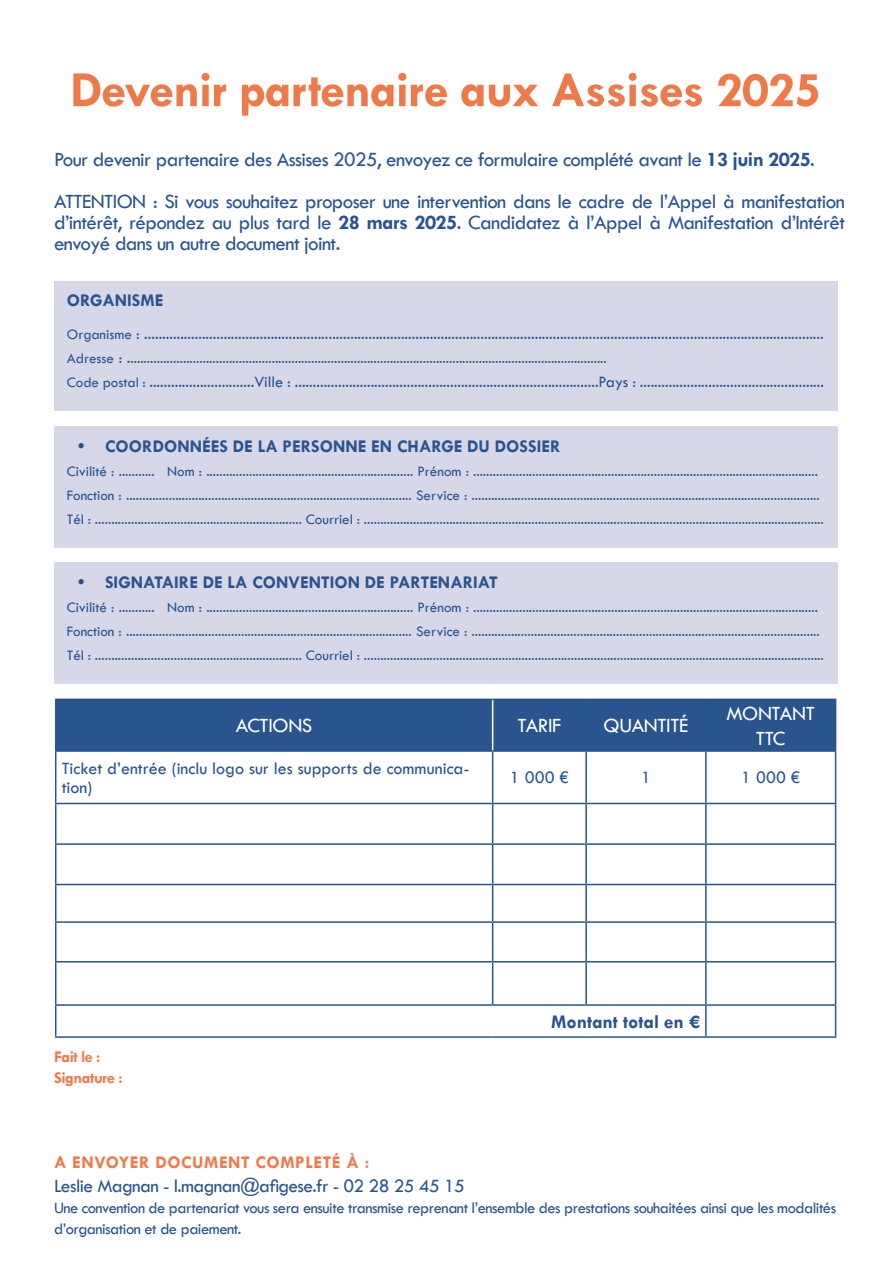
<style>
.page{position:relative;width:893px;height:1263px;background:#fff}
.page>*{position:absolute;margin:0;border:0;box-sizing:border-box;transform-origin:0 0}
.t1{font:700 51px "Tw Cen";letter-spacing:-.02em;color:#ef7949}
.t2{font:21px/42px "Tw Cen";letter-spacing:-.03em;color:#29548d}
.t3{font:21px/25.2px "Tw Cen";letter-spacing:-.02em;color:#fff;text-align:center}
.t4{font:19.5px "Tw Cen";letter-spacing:-.03em;color:#29548d}
.t5{font:700 19.5px "Tw Cen";color:#29548d}
.t6{font:700 18px "Tw Cen";color:#29548d}
.t7{font:18px/19.5px "Tw Cen";color:#29548d}
.t8{font:700 18px "Tw Cen";letter-spacing:.03em;color:#ef7949}
.t9{font:16.5px/21px "Tw Cen";letter-spacing:-.03em;color:#29548d}
.t10{font:16.5px "Tw Cen";color:#29548d}
.t11{font:700 16.5px/21px "Tw Cen";letter-spacing:-.03em;color:#ef7949}
.t12{font:15px/24px "Tw Cen";color:#29548d}
.s1{font-weight:700}
.s2{font-size:15px}
.s3{font-size:16.5px}
</style>
<div class="page">
<div style="left:56px;top:700px;width:779px;height:50px;background:#29548d"></div>
<svg style="left:56px;top:752px;width:779px;height:284px"></svg>
<hr style="left:492px;top:700px;width:1px;height:50px;background:#fff">
<hr style="left:55px;top:699px;width:438px;height:1px;background:#29548d">
<hr style="left:55px;top:700px;width:1px;height:50px;background:#29548d">
<hr style="left:493px;top:699px;width:93px;height:1px;background:#29548d">
<hr style="left:586px;top:699px;width:120px;height:1px;background:#29548d">
<hr style="left:706px;top:699px;width:130px;height:1px;background:#29548d">
<hr style="left:835px;top:700px;width:1px;height:50px;background:#29548d">
<hr style="left:55px;top:752px;width:1px;height:51px;background:#29548d">
<hr style="left:835px;top:752px;width:1px;height:51px;background:#29548d">
<hr style="left:55px;top:804px;width:1px;height:39px;background:#29548d">
<hr style="left:835px;top:804px;width:1px;height:39px;background:#29548d">
<hr style="left:55px;top:845px;width:1px;height:39px;background:#29548d">
<hr style="left:835px;top:845px;width:1px;height:39px;background:#29548d">
<hr style="left:55px;top:885px;width:1px;height:36px;background:#29548d">
<hr style="left:835px;top:885px;width:1px;height:36px;background:#29548d">
<hr style="left:55px;top:923px;width:1px;height:38px;background:#29548d">
<hr style="left:835px;top:923px;width:1px;height:38px;background:#29548d">
<hr style="left:55px;top:962px;width:1px;height:42px;background:#29548d">
<hr style="left:835px;top:962px;width:1px;height:42px;background:#29548d">
<hr style="left:55px;top:1006px;width:1px;height:30px;background:#29548d">
<hr style="left:835px;top:1006px;width:1px;height:30px;background:#29548d">
<hr style="left:55px;top:1036px;width:438px;height:2px;background:#29548d">
<hr style="left:493px;top:1036px;width:93px;height:2px;background:#29548d">
<hr style="left:586px;top:1036px;width:120px;height:2px;background:#29548d">
<hr style="left:706px;top:1036px;width:130px;height:2px;background:#29548d">
<hr style="left:585px;top:700px;width:2px;height:50px;background:#29548d">
<hr style="left:705px;top:700px;width:2px;height:50px;background:#29548d">
<hr style="left:55px;top:750px;width:438px;height:2px;background:#29548d">
<hr style="left:492px;top:752px;width:1px;height:51px;background:#29548d">
<hr style="left:493px;top:750px;width:93px;height:2px;background:#29548d">
<hr style="left:585px;top:752px;width:2px;height:51px;background:#29548d">
<hr style="left:586px;top:750px;width:120px;height:2px;background:#29548d">
<hr style="left:705px;top:752px;width:2px;height:51px;background:#29548d">
<hr style="left:706px;top:750px;width:130px;height:2px;background:#29548d">
<hr style="left:55px;top:803px;width:438px;height:1px;background:#29548d">
<hr style="left:55px;top:843px;width:438px;height:2px;background:#29548d">
<hr style="left:55px;top:884px;width:438px;height:1px;background:#29548d">
<hr style="left:55px;top:921px;width:438px;height:2px;background:#29548d">
<hr style="left:492px;top:804px;width:1px;height:39px;background:#29548d">
<hr style="left:492px;top:845px;width:1px;height:39px;background:#29548d">
<hr style="left:492px;top:885px;width:1px;height:36px;background:#29548d">
<hr style="left:492px;top:923px;width:1px;height:38px;background:#29548d">
<hr style="left:493px;top:803px;width:93px;height:1px;background:#29548d">
<hr style="left:493px;top:843px;width:93px;height:2px;background:#29548d">
<hr style="left:493px;top:884px;width:93px;height:1px;background:#29548d">
<hr style="left:493px;top:921px;width:93px;height:2px;background:#29548d">
<hr style="left:585px;top:804px;width:2px;height:39px;background:#29548d">
<hr style="left:585px;top:845px;width:2px;height:39px;background:#29548d">
<hr style="left:585px;top:885px;width:2px;height:36px;background:#29548d">
<hr style="left:585px;top:923px;width:2px;height:38px;background:#29548d">
<hr style="left:586px;top:803px;width:120px;height:1px;background:#29548d">
<hr style="left:586px;top:843px;width:120px;height:2px;background:#29548d">
<hr style="left:586px;top:884px;width:120px;height:1px;background:#29548d">
<hr style="left:586px;top:921px;width:120px;height:2px;background:#29548d">
<hr style="left:705px;top:804px;width:2px;height:39px;background:#29548d">
<hr style="left:705px;top:845px;width:2px;height:39px;background:#29548d">
<hr style="left:705px;top:885px;width:2px;height:36px;background:#29548d">
<hr style="left:705px;top:923px;width:2px;height:38px;background:#29548d">
<hr style="left:706px;top:803px;width:130px;height:1px;background:#29548d">
<hr style="left:706px;top:843px;width:130px;height:2px;background:#29548d">
<hr style="left:706px;top:884px;width:130px;height:1px;background:#29548d">
<hr style="left:706px;top:921px;width:130px;height:2px;background:#29548d">
<hr style="left:55px;top:961px;width:438px;height:1px;background:#29548d">
<hr style="left:492px;top:962px;width:1px;height:42px;background:#29548d">
<hr style="left:493px;top:961px;width:93px;height:1px;background:#29548d">
<hr style="left:585px;top:962px;width:2px;height:42px;background:#29548d">
<hr style="left:586px;top:961px;width:120px;height:1px;background:#29548d">
<hr style="left:705px;top:962px;width:2px;height:42px;background:#29548d">
<hr style="left:706px;top:961px;width:130px;height:1px;background:#29548d">
<hr style="left:55px;top:1004px;width:438px;height:2px;background:#29548d">
<hr style="left:493px;top:1004px;width:93px;height:2px;background:#29548d">
<hr style="left:586px;top:1004px;width:120px;height:2px;background:#29548d">
<hr style="left:705px;top:1006px;width:2px;height:30px;background:#29548d">
<hr style="left:706px;top:1004px;width:130px;height:2px;background:#29548d">
<div style="left:54px;top:281px;width:783px;height:129px;background:#d6d8e8"></div>
<div style="left:54px;top:427px;width:783px;height:121px;background:#d6d8e8"></div>
<div style="left:54px;top:563px;width:783px;height:121px;background:#d6d8e8"></div>
<h1 class="t1" style="left:70px;top:59px;width:752px">Devenir partenaire aux Assises 2025</h1>
<h2 class="t2" style="left:54px;top:138px;width:792px">Pour devenir partenaire des Assises 2025, envoyez ce formulaire complété avant le <span class="s1">13 juin 2025</span>.<br>ATTENTION : Si vous souhaitez proposer une intervention dans le cadre de l’Appel à manifestation</h2>
<h2 class="t2" style="left:54px;top:212px;width:792px;line-height:21px">d’intérêt, répondez au plus tard le <span class="s1">28 mars 2025</span>. Candidatez à l’Appel à Manifestation d’Intérêt envoyé dans un autre document joint.</h2>
<p class="t6" style="left:67px;top:289px;width:98px">ORGANISME</p>
<p class="t9" style="left:67px;top:323px;width:758px"><span class="s2">Organisme</span> : ............................................................................................................................................................................................</p>
<p class="t12" style="left:67px;top:346px;width:541px">Adresse <span class="s3">: .</span>.................................................................................................................................................</p>
<p class="t10" style="left:67px;top:372px;width:759px"><span class="s2">Code postal :</span> .............................Ville : ....................................................................................Pays : ...................................................</p>
<p class="t6" style="left:78px;top:435px;width:484px">• COORDONNÉES DE LA PERSONNE EN CHARGE DU DOSSIER</p>
<p class="t12" style="left:67px;top:459px;width:758px">Civilité : ........... Nom : ............................................................... Prénom : .........................................................................................................<br>Fonction : ....................................................................................... Service : ..........................................................................................................<br>Tél : ............................................................... Courriel : ............................................................................................................................................</p>
<p class="t6" style="left:78px;top:571px;width:421px">• SIGNATAIRE DE LA CONVENTION DE PARTENARIAT</p>
<p class="t12" style="left:67px;top:595px;width:758px">Civilité : ........... Nom : ............................................................... Prénom : .........................................................................................................<br>Fonction : ....................................................................................... Service : ..........................................................................................................<br>Tél : ............................................................... Courriel : ............................................................................................................................................</p>
<h2 class="t3" style="left:236px;top:713px;width:78px">ACTIONS</h2>
<h2 class="t3" style="left:517px;top:713px;width:46px">TARIF</h2>
<h2 class="t3" style="left:604px;top:713px;width:86px">QUANTITÉ</h2>
<h2 class="t3" style="left:726px;top:700px;width:90px">MONTANT<br>TTC</h2>
<p class="t7" style="left:62px;top:758px;width:409px">Ticket d’entrée (inclu logo sur les supports de communica&shy;tion)</p>
<p class="t7" style="left:510px;top:768px;width:60px">1 000 €</p>
<p class="t7" style="left:641px;top:768px;width:11px">1</p>
<p class="t7" style="left:741px;top:768px;width:60px">1 000 €</p>
<p class="t11" style="left:54px;top:1045px;width:70px">Fait le :<br>Signature :</p>
<h3 class="t5" style="left:551px;top:1010px;width:150px">Montant total en €</h3>
<p class="t8" style="left:54px;top:1152px;width:317px">A ENVOYER DOCUMENT COMPLETÉ À :</p>
<h3 class="t4" style="left:54px;top:1174px;width:412px">Leslie Magnan - l.magnan@afigese.fr - 02 28 25 45 15</h3>
<p class="t9" style="left:54px;top:1197px;width:784px">Une convention de partenariat vous sera ensuite transmise reprenant l’ensemble des prestations souhaitées ainsi que les modalités d’organisation et de paiement.</p>
</div>
